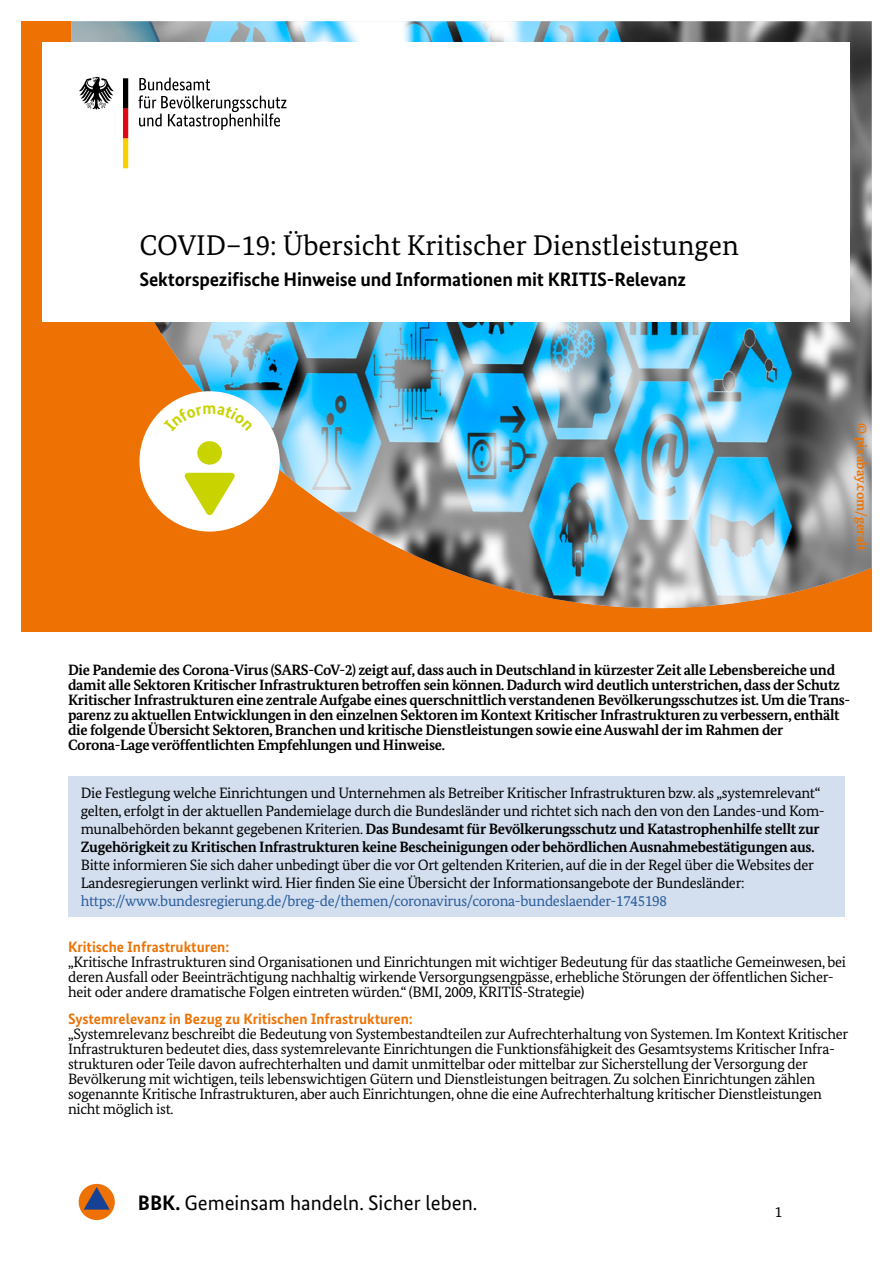
<style>
.page{position:relative;width:893px;height:1263px;background:#fff}
.page>*{position:absolute;margin:0;border:0;box-sizing:border-box;transform-origin:0 0}
.t1{font:28.5px "Bundes Serif";color:#000}
.t2{font:21px "Bundes Sans";color:#000}
.t3{font:700 19.5px "Bundes Sans";letter-spacing:-.01em;color:#000}
.copy{font:15px/15px "Bundes Serif";letter-spacing:-.02em;color:#000}
.copy-2{font:700 15px/15px "Bundes Serif";letter-spacing:-.02em;color:#000}
.Zwischenüberschrifte{font:700 15px "Bundes Sans";color:#ee7203}
.Titel{font:700 13.5px "Bundes Serif";color:#ee7203}
.s1{font-weight:700}
.s2{color:#275b9b}
</style>
<div class="page">
<div style="left:21px;top:21px;width:851px;height:610px;background:#ee7203"></div>
<img style="left:71px;top:21px;width:801px;height:587px">
<div style="left:68px;top:776px;width:776px;height:140px;background:#d3deee"></div>
<div style="left:79px;top:1184px;width:36px;height:36px;background:#ee7203;border-radius:50%"></div>
<svg style="left:84px;top:1187px;width:26px;height:22px"></svg>
<div style="left:139px;top:391px;width:141px;height:140px;background:#fff;border-radius:50%"></div>
<div style="left:197px;top:441px;width:25px;height:24px;background:#c8d300;border-radius:50%"></div>
<svg style="left:184px;top:473px;width:51px;height:43px"></svg>
<div style="left:43px;top:43px;width:807px;height:279px;background:#fff"></div>
<svg style="left:138px;top:78px;width:149px;height:52px"></svg>
<svg style="left:79px;top:77px;width:35px;height:33px"></svg>
<svg style="left:123px;top:78px;width:5px;height:90px"></svg>
<h1 class="t1" style="left:139px;top:228px;width:601px">COVID–19: Übersicht Kritischer Dienstleistungen</h1>
<h3 class="t3" style="left:139px;top:268px;width:548px">Sektorspezifische Hinweise und Informationen mit KRITIS-Relevanz</h3>
<p class="Titel" style="left:870px;top:423px;width:130px;rotate:90deg">© pixabay.com/geralt</p>
<p class="copy-2" style="left:68px;top:662px;width:784px">Die Pandemie des Corona-Virus (SARS-CoV-2) zeigt auf, dass auch in Deutschland in kürzester Zeit alle Lebensbereiche und damit alle Sektoren Kritischer Infrastrukturen betroffen sein können. Dadurch wird deutlich unterstrichen, dass der Schutz Kritischer Infrastrukturen eine zentrale Aufgabe eines querschnittlich verstandenen Bevölkerungsschutzes ist. Um die Trans&shy;parenz zu aktuellen Entwicklungen in den einzelnen Sektoren im Kontext Kritischer Infrastrukturen zu verbessern, enthält die folgende Übersicht Sektoren, Branchen und kritische Dienstleistungen sowie eine Auswahl der im Rahmen der Corona-Lage veröffentlichten Empfehlungen und Hinweise.</p>
<p class="copy" style="left:81px;top:784px;width:745px;line-height:18px">Die Festlegung welche Einrichtungen und Unternehmen als Betreiber Kritischer Infrastrukturen bzw. als „systemrelevant“ gelten, erfolgt in der aktuellen Pandemielage durch die Bundesländer und richtet sich nach den von den Landes-und Kom&shy;munalbehörden bekannt gegebenen Kriterien. <span class="s1">Das Bundesamt für Bevölkerungsschutz und Katastrophenhilfe stellt zur Zugehörigkeit zu Kritischen Infrastrukturen keine Bescheinigungen oder behördlichen Ausnahmebestätigungen aus.<br></span>Bitte informieren Sie sich daher unbedingt über die vor Ort geltenden Kriterien, auf die in der Regel über die Websites der Landesregierungen verlinkt wird. Hier finden Sie eine Übersicht der Informationsangebote der Bundesländer: <span class="s2">https://www.bundesregierung.de/breg-de/themen/coronavirus/corona-bundeslaender-1745198</span></p>
<p class="Zwischenüberschrifte" style="left:68px;top:938px;width:163px">Kritische Infrastrukturen:</p>
<p class="copy" style="left:68px;top:955px;width:780px">„Kritische Infrastrukturen sind Organisationen und Einrichtungen mit wichtiger Bedeutung für das staatliche Gemeinwesen, bei deren Ausfall oder Beeinträchtigung nachhaltig wirkende Versorgungsengpässe, erhebliche Störungen der öffentlichen Sicher&shy;heit oder andere dramatische Folgen eintreten würden.“ (BMI, 2009, KRITIS-Strategie)</p>
<p class="Zwischenüberschrifte" style="left:68px;top:1010px;width:346px">Systemrelevanz in Bezug zu Kritischen Infrastrukturen:</p>
<p class="copy" style="left:68px;top:1027px;width:782px">„Systemrelevanz beschreibt die Bedeutung von Systembestandteilen zur Aufrechterhaltung von Systemen. Im Kontext Kritischer Infrastrukturen bedeutet dies, dass systemrelevante Einrichtungen die Funktionsfähigkeit des Gesamtsystems Kritischer Infra&shy;strukturen oder Teile davon aufrechterhalten und damit unmittelbar oder mittelbar zur Sicherstellung der Versorgung der Bevölkerung mit wichtigen, teils lebenswichtigen Gütern und Dienstleistungen beitragen. Zu solchen Einrichtungen zählen sogenannte Kritische Infrastrukturen, aber auch Einrichtungen, ohne die eine Aufrechterhaltung kritischer Dienstleistungen nicht möglich ist.</p>
<h2 class="t2" style="left:138px;top:1189px;width:341px"><span class="s1">BBK.</span> Gemeinsam handeln. Sicher leben.</h2>
<p class="copy" style="left:775px;top:1204px;width:9px">1</p>
</div>
